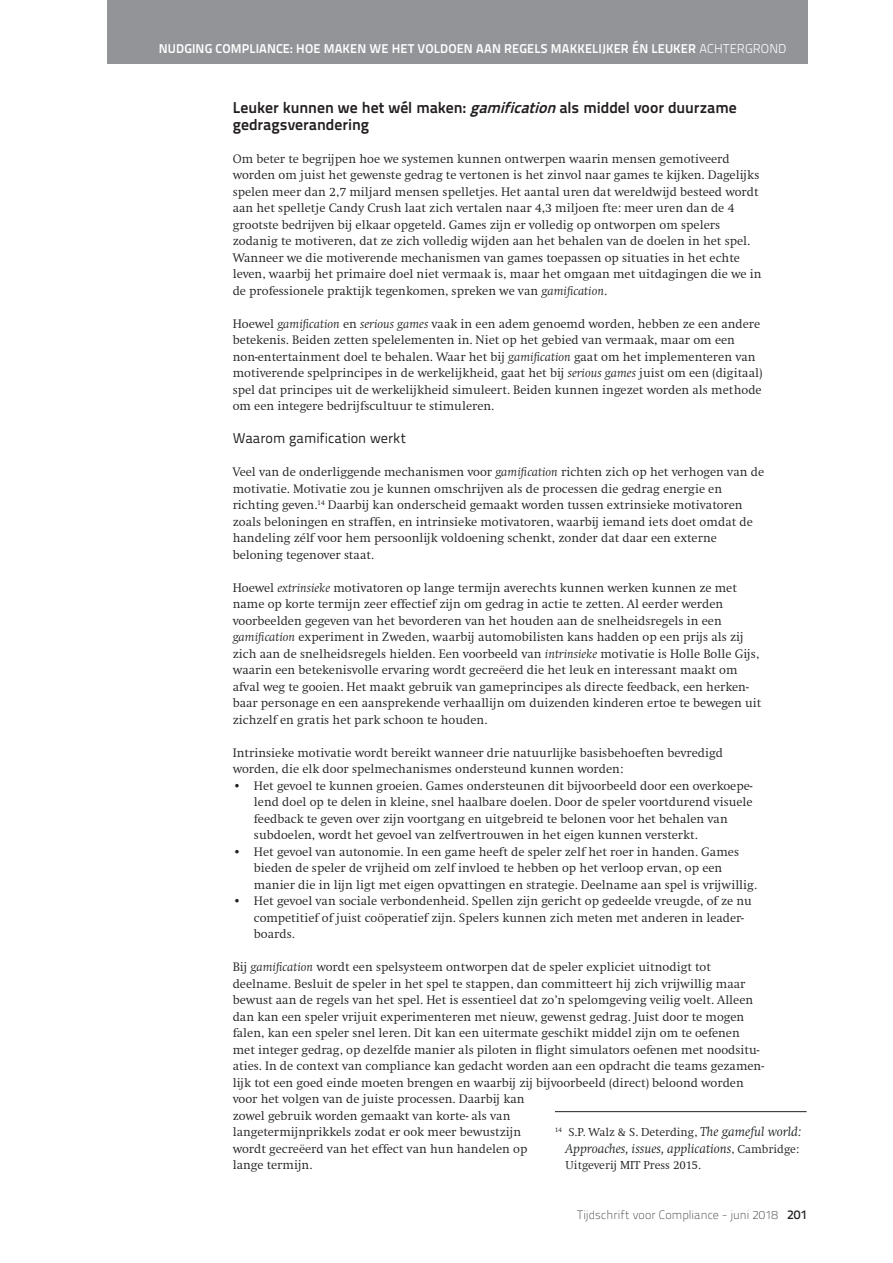
<style>
.page{position:relative;width:893px;height:1263px;background:#fff}
.page>*{position:absolute;margin:0;border:0;box-sizing:border-box;transform-origin:0 0}
.t1{font:700 15.75px/16.5px "Titillium Text 22 L";color:#231f20}
.t2{font:14.25px "Titillium Text 22 L";letter-spacing:.005em;color:#231f20}
.t3{font:italic 300 13.5px "Swift";color:#181b1d}
.t4{font:300 12.75px/16.5px "Swift";color:#231f20}
.t5{font:700 12.75px "Titillium Text 22 L";letter-spacing:.01em;color:#fff}
.t6{font:300 12px "Swift";color:#231f20}
.t7{font:100 12px "Titillium Text 22 L";letter-spacing:.005em;color:#231f20}
.s1{font-weight:300}
.s2{font-style:italic}
.s3{font-style:italic;font-size:13.5px;color:#181b1d}
.s4{font-style:normal;font-size:12px;color:#231f20}
.s5{font-weight:500;font-size:12.75px}
</style>
<div class="page">
<div style="left:108px;top:0;width:700px;height:64px;background:#929498"></div>
<hr style="left:555px;top:1111px;width:251px;height:1px;background:#231f20">
<p class="t5" style="left:159px;top:44px;width:629px">NUDGING COMPLIANCE: HOE MAKEN WE HET VOLDOEN AAN REGELS MAKKELIJKER ÉN LEUKER <span class="s1">ACHTERGROND</span></p>
<p class="t1" style="left:233px;top:101px;width:505px">Leuker kunnen we het wél maken: <span class="s2">gamification</span> als middel voor duurzame gedragsverandering</p>
<p class="t4" style="left:233px;top:152px;width:530px">Om beter te begrijpen hoe we systemen kunnen ontwerpen waarin mensen gemotiveerd worden om juist het gewenste gedrag te vertonen is het zinvol naar games te kijken. Dagelijks spelen meer dan 2,7 miljard mensen spelletjes. Het aantal uren dat wereldwijd besteed wordt aan het spelletje Candy Crush laat zich vertalen naar 4,3 miljoen fte: meer uren dan de 4 grootste bedrijven bij elkaar opgeteld. Games zijn er volledig op ontworpen om spelers zodanig te motiveren, dat ze zich volledig wijden aan het behalen van de doelen in het spel.<br>Wanneer we die motiverende mechanismen van games toepassen op situaties in het echte leven, waarbij het primaire doel niet vermaak is, maar het omgaan met uitdagingen die we in de professionele praktijk tegenkomen, spreken we van <span class="s2">gamification</span>.</p>
<p class="t4" style="left:233px;top:317px;width:531px">Hoewel <span class="s2">gamification</span> en <span class="s2">serious games</span> vaak in een adem genoemd worden, hebben ze een andere betekenis. Beiden zetten spelelementen in. Niet op het gebied van vermaak, maar om een non-entertainment doel te behalen. Waar het bij <span class="s2">gamification</span> gaat om het implementeren van motiverende spelprincipes in de werkelijkheid, gaat het bij <span class="s2">serious games</span> juist om een (digitaal) spel dat principes uit de werkelijkheid simuleert. Beiden kunnen ingezet worden als methode om een integere bedrijfscultuur te stimuleren.</p>
<p class="t2" style="left:233px;top:433px;width:175px">Waarom gamification werkt</p>
<p class="t4" style="left:233px;top:465px;width:533px">Veel van de onderliggende mechanismen voor <span class="s2">gamification</span> richten zich op het verhogen van de motivatie. Motivatie zou je kunnen omschrijven als de processen die gedrag energie en richting geven.<sup>14</sup> Daarbij kan onderscheid gemaakt worden tussen extrinsieke motivatoren zoals beloningen en straffen, en intrinsieke motivatoren, waarbij iemand iets doet omdat de handeling zélf voor hem persoonlijk voldoening schenkt, zonder dat daar een externe beloning tegenover staat.</p>
<p class="t4" style="left:233px;top:580px;width:530px">Hoewel <span class="s2">extrinsieke</span> motivatoren op lange termijn averechts kunnen werken kunnen ze met name op korte termijn zeer effectief zijn om gedrag in actie te zetten. Al eerder werden voorbeelden gegeven van het bevorderen van het houden aan de snelheidsregels in een <span class="s2">gamification</span> experiment in Zweden, waarbij automobilisten kans hadden op een prijs als zij zich aan de snelheidsregels hielden. Een voorbeeld van <span class="s2">intrinsieke</span> motivatie is Holle Bolle Gijs, waarin een betekenisvolle ervaring wordt gecreëerd die het leuk en interessant maakt om afval weg te gooien. Het maakt gebruik van gameprincipes als directe feedback, een herken&shy;baar personage en een aansprekende verhaallijn om duizenden kinderen ertoe te bewegen uit zichzelf en gratis het park schoon te houden.</p>
<p class="t4" style="left:233px;top:745px;width:492px">Intrinsieke motivatie wordt bereikt wanneer drie natuurlijke basisbehoeften bevredigd worden, die elk door spelmechanismes ondersteund kunnen worden:</p>
<p class="t4" style="left:254px;top:778px;width:500px;text-indent:-21px">• Het gevoel te kunnen groeien. Games ondersteunen dit bijvoorbeeld door een overkoepe&shy;lend doel op te delen in kleine, snel haalbare doelen. Door de speler voortdurend visuele feedback te geven over zijn voortgang en uitgebreid te belonen voor het behalen van subdoelen, wordt het gevoel van zelfvertrouwen in het eigen kunnen versterkt.</p>
<p class="t4" style="left:254px;top:844px;width:504px;text-indent:-21px">• Het gevoel van autonomie. In een game heeft de speler zelf het roer in handen. Games bieden de speler de vrijheid om zelf invloed te hebben op het verloop ervan, op een manier die in lijn ligt met eigen opvattingen en strategie. Deelname aan spel is vrijwillig.</p>
<p class="t4" style="left:254px;top:894px;width:499px;text-indent:-21px">• Het gevoel van sociale verbondenheid. Spellen zijn gericht op gedeelde vreugde, of ze nu competitief of juist coöperatief zijn. Spelers kunnen zich meten met anderen in leader&shy;boards.</p>
<p class="t4" style="left:233px;top:960px;width:533px">Bij <span class="s2">gamification</span> wordt een spelsysteem ontworpen dat de speler expliciet uitnodigt tot deelname. Besluit de speler in het spel te stappen, dan committeert hij zich vrijwillig maar bewust aan de regels van het spel. Het is essentieel dat zo’n spelomgeving veilig voelt. Alleen dan kan een speler vrijuit experimenteren met nieuw, gewenst gedrag. Juist door te mogen falen, kan een speler snel leren. Dit kan een uitermate geschikt middel zijn om te oefenen met integer gedrag, op dezelfde manier als piloten in flight simulators oefenen met noodsitu&shy;aties. In de context van compliance kan gedacht worden aan een opdracht die teams gezamen&shy;lijk tot een goed einde moeten brengen en waarbij zij bijvoorbeeld (direct) beloond worden voor het volgen van de juiste processen. Daarbij kan<br>zowel gebruik worden gemaakt van korte- als van<br>langetermijnprikkels zodat er ook meer bewustzijn<br>wordt gecreëerd van het effect van hun handelen op<br>lange termijn.</p>
<p class="t6" style="left:555px;top:1127px;width:248px"><sup>14</sup> S.P. Walz &amp; S. Deterding, <span class="s3">The gameful world:</span></p>
<p class="t3" style="left:565px;top:1143px;width:235px">Approaches, issues, applications<span class="s4">, Cambridge:</span></p>
<p class="t6" style="left:565px;top:1160px;width:137px">Uitgeverij MIT Press 2015.</p>
<p class="t7" style="left:577px;top:1207px;width:232px">Tijdschrift voor Compliance - juni 2018 <span class="s5">201</span></p>
</div>
